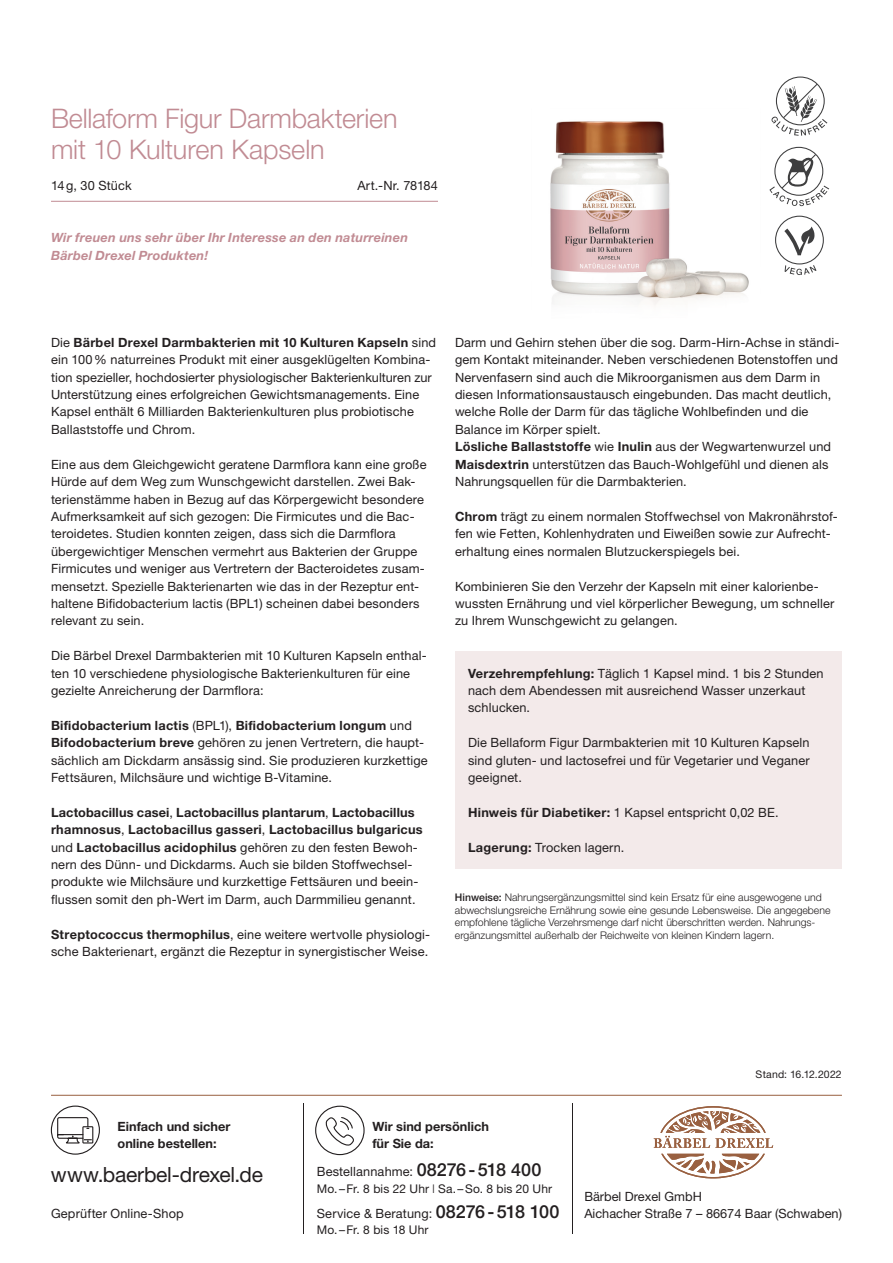
<style>
.page{position:relative;width:893px;height:1263px;background:#fff}
.page>*{position:absolute;margin:0;border:0;box-sizing:border-box;transform-origin:0 0}
.t1{font:300 27px/31px "Helvetica Neue LT Pro";letter-spacing:-.005em;color:#c18b93}
.t2{font:21px "Helvetica Neue LT Pro";letter-spacing:-.015em;color:#231f20}
.t3{font:12.75px/17.4px "Helvetica Neue LT Pro";letter-spacing:.01em;color:#231f20}
.t4{font:italic 700 12.75px/17.4px "Helvetica Neue LT Pro";letter-spacing:.015em;color:#c18b93}
.t5{font:700 12.75px/17.4px "Helvetica Neue LT Pro";color:#231f20}
.t6{font:12px "Helvetica Neue LT Pro";letter-spacing:.015em;color:#231f20}
.t7{font:300 10.5px/12.6px "Helvetica Neue LT Pro";color:#231f20}
.t8{font:10.5px "Helvetica Neue LT Pro";letter-spacing:.02em;color:#231f20}
.s1{font-weight:700}
.s2{font-weight:500}
.s3{font-weight:500;font-size:18px}
.s4{font-weight:300}
</style>
<div class="page">
<hr style="left:51px;top:1095px;width:791px;height:1px;background:#996040">
<hr style="left:51px;top:201px;width:387px;height:1px;background:#c18b93">
<div style="left:315px;top:1106px;width:50px;height:49px;border:1px solid #231f20;border-radius:50%"></div>
<svg style="left:325px;top:1117px;width:29px;height:29px"></svg>
<div style="left:51px;top:1105px;width:49px;height:50px;border:1px solid #231f20;border-radius:50%"></div>
<svg style="left:57px;top:1117px;width:37px;height:27px"></svg>
<hr style="left:303px;top:1103px;width:1px;height:131px;background:#231f20">
<hr style="left:572px;top:1103px;width:1px;height:131px;background:#231f20">
<svg style="left:654px;top:1106px;width:119px;height:72px"></svg>
<div style="left:455px;top:651px;width:387px;height:218px;background:#f3eaea"></div>
<img style="left:550px;top:121px;width:199px;height:177px">
<svg style="left:775px;top:216px;width:49px;height:59px"></svg>
<svg style="left:771px;top:77px;width:56px;height:59px"></svg>
<svg style="left:769px;top:147px;width:60px;height:59px"></svg>
<h1 class="t1" style="left:51px;top:102px;width:348px">Bellaform Figur Darmbakterien mit 10 Kulturen Kapseln</h1>
<p class="t3" style="left:51px;top:177px;width:82px">14 g, 30 Stück</p>
<p class="t3" style="left:357px;top:177px;width:82px">Art.-Nr. 78184</p>
<p class="t4" style="left:51px;top:229px;width:358px">Wir freuen uns sehr über Ihr Interesse an den naturreinen<br>Bärbel Drexel Produkten!</p>
<p class="t3" style="left:51px;top:333px;width:387px">Die <span class="s1">Bärbel Drexel Darmbakterien mit 10 Kulturen Kapseln</span> sind ein 100 % naturreines Produkt mit einer ausgeklügelten Kombina&shy;tion spezieller, hochdosierter physiologischer Bakterienkulturen zur Unterstützung eines erfolgreichen Gewichtsmanagements. Eine Kapsel enthält 6 Milliarden Bakterienkulturen plus probiotische Ballaststoffe und Chrom.</p>
<p class="t3" style="left:51px;top:455px;width:377px">Eine aus dem Gleichgewicht geratene Darmflora kann eine große Hürde auf dem Weg zum Wunschgewicht darstellen. Zwei Bak&shy;terienstämme haben in Bezug auf das Körpergewicht besondere Aufmerksamkeit auf sich gezogen: Die Firmicutes und die Bac&shy;teroidetes. Studien konnten zeigen, dass sich die Darmflora übergewichtiger Menschen vermehrt aus Bakterien der Gruppe Firmicutes und weniger aus Vertretern der Bacteroidetes zusam&shy;mensetzt. Spezielle Bakterienarten wie das in der Rezeptur ent&shy;haltene Bifidobacterium lactis (BPL1) scheinen dabei besonders relevant zu sein.</p>
<p class="t3" style="left:51px;top:647px;width:377px">Die Bärbel Drexel Darmbakterien mit 10 Kulturen Kapseln enthal&shy;ten 10 verschiedene physiologische Bakterienkulturen für eine gezielte Anreicherung der Darmflora:</p>
<p class="t3" style="left:51px;top:716px;width:378px"><span class="s1">Bifidobacterium lactis</span> (BPL1), <span class="s1">Bifidobacterium longum</span> und <span class="s1">Bifodobacterium breve</span> gehören zu jenen Vertretern, die haupt&shy;sächlich am Dickdarm ansässig sind. Sie produzieren kurzkettige Fettsäuren, Milchsäure und wichtige B-Vitamine.</p>
<p class="t3" style="left:51px;top:803px;width:373px"><span class="s1">Lactobacillus casei</span>, <span class="s1">Lactobacillus plantarum</span>, <span class="s1">Lactobacillus rhamnosus</span>, <span class="s1">Lactobacillus gasseri</span>, <span class="s1">Lactobacillus bulgaricus </span>und <span class="s1">Lactobacillus acidophilus</span> gehören zu den festen Bewoh&shy;nern des Dünn- und Dickdarms. Auch sie bilden Stoffwechsel&shy;produkte wie Milchsäure und kurzkettige Fettsäuren und beein&shy;flussen somit den ph-Wert im Darm, auch Darmmilieu genannt.</p>
<p class="t3" style="left:51px;top:925px;width:380px"><span class="s1">Streptococcus thermophilus</span>, eine weitere wertvolle physiologi&shy;sche Bakterienart, ergänzt die Rezeptur in synergistischer Weise.</p>
<p class="t3" style="left:455px;top:333px;width:386px">Darm und Gehirn stehen über die sog. Darm-Hirn-Achse in ständi&shy;gem Kontakt miteinander. Neben verschiedenen Botenstoffen und Nervenfasern sind auch die Mikroorganismen aus dem Darm in diesen Informationsaustausch eingebunden. Das macht deutlich, welche Rolle der Darm für das tägliche Wohlbefinden und die Balance im Körper spielt.<br><span class="s1">Lösliche Ballaststoffe</span> wie <span class="s1">Inulin</span> aus der Wegwartenwurzel und <span class="s1">Maisdextrin</span> unterstützen das Bauch-Wohlgefühl und dienen als Nahrungsquellen für die Darmbakterien.</p>
<p class="t3" style="left:455px;top:507px;width:384px"><span class="s1">Chrom</span> trägt zu einem normalen Stoffwechsel von Makronährstof&shy;fen wie Fetten, Kohlenhydraten und Eiweißen sowie zur Aufrecht&shy;erhaltung eines normalen Blutzuckerspiegels bei.</p>
<p class="t3" style="left:455px;top:577px;width:381px">Kombinieren Sie den Verzehr der Kapseln mit einer kalorienbe&shy;wussten Ernährung und viel körperlicher Bewegung, um schneller zu Ihrem Wunschgewicht zu gelangen.</p>
<p class="t3" style="left:468px;top:664px;width:357px"><span class="s1">Verzehrempfehlung:</span> Täglich 1 Kapsel mind. 1 bis 2 Stunden nach dem Abendessen mit ausreichend Wasser unzerkaut schlucken.</p>
<p class="t3" style="left:468px;top:733px;width:343px;text-align:justify">Die Bellaform Figur Darmbakterien mit 10 Kulturen Kapseln sind gluten- und lactosefrei und für Vegetarier und Veganer geeignet.</p>
<p class="t3" style="left:468px;top:803px;width:312px"><span class="s1">Hinweis für Diabetiker:</span> 1 Kapsel entspricht 0,02 BE.</p>
<p class="t3" style="left:468px;top:838px;width:158px"><span class="s1">Lagerung:</span> Trocken lagern.</p>
<p class="t7" style="left:455px;top:891px;width:377px"><span class="s2">Hinweise:</span> Nahrungsergänzungsmittel sind kein Ersatz für eine ausgewogene und abwechslungsreiche Ernährung sowie eine gesunde Lebensweise. Die angegebene empfohlene tägliche Verzehrsmenge darf nicht überschritten werden. Nahrungs&shy;ergänzungsmittel außerhalb der Reichweite von kleinen Kindern lagern.</p>
<p class="t8" style="left:756px;top:1067px;width:88px">Stand: 16.12.2022</p>
<p class="t5" style="left:118px;top:1117px;width:114px">Einfach und sicher online bestellen:</p>
<p class="t5" style="left:372px;top:1117px;width:118px">Wir sind persönlich für Sie da:</p>
<h2 class="t2" style="left:51px;top:1161px;width:214px">www.baerbel-drexel.de</h2>
<p class="t3" style="left:51px;top:1204px;width:134px">Geprüfter Online-Shop</p>
<p class="t3" style="left:317px;top:1163px;width:226px">Bestellannahme: <span class="s3">08276 - 518 400</span></p>
<p class="t6" style="left:317px;top:1181px;width:237px">Mo. – Fr. 8 bis 22 Uhr <span class="s4">l</span> Sa. – So. 8 bis 20 Uhr</p>
<p class="t3" style="left:317px;top:1204px;width:244px">Service &amp; Beratung: <span class="s3">08276 - 518 100</span></p>
<p class="t6" style="left:317px;top:1222px;width:113px">Mo. – Fr. 8 bis 18 Uhr</p>
<p class="t3" style="left:584px;top:1187px;width:259px">Bärbel Drexel GmbH<br>Aichacher Straße 7 – 86674 Baar (Schwaben)</p>
</div>
